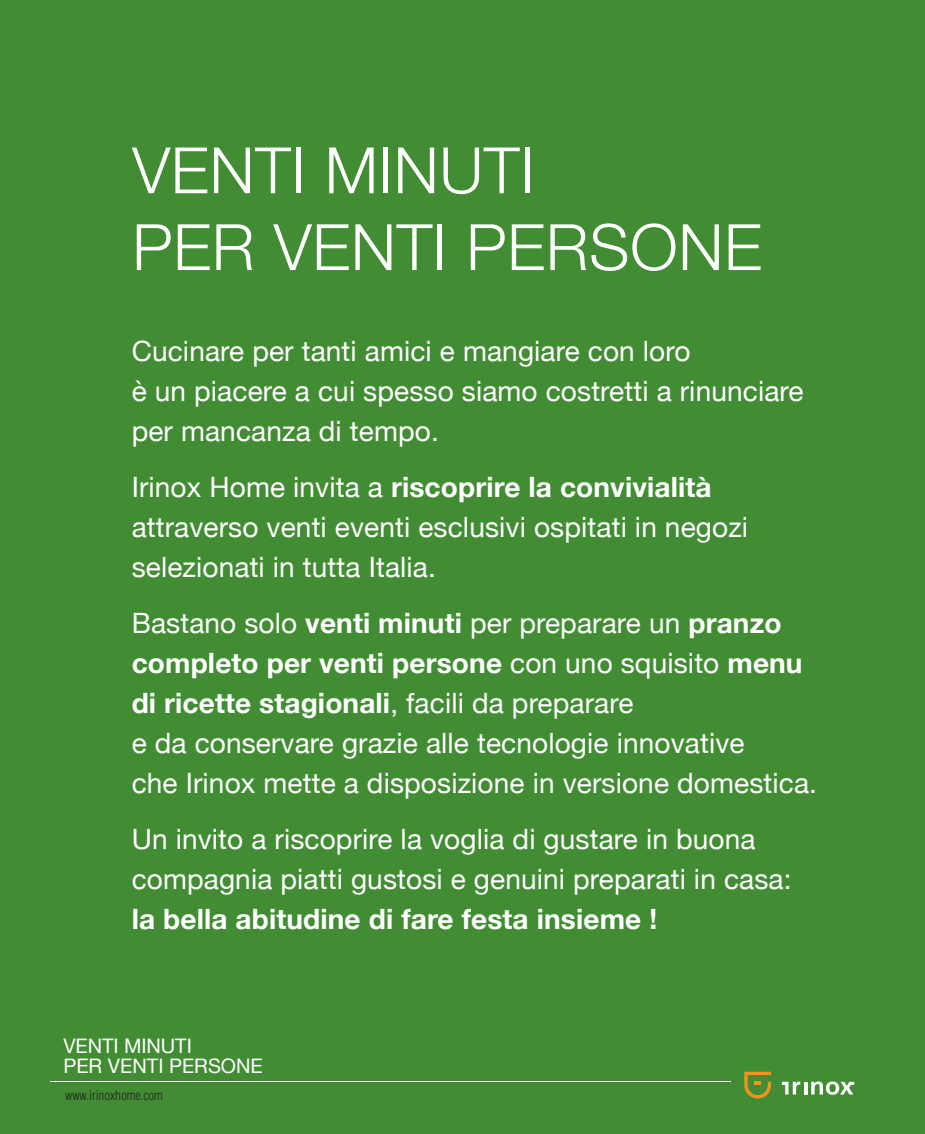
<style>
.page{position:relative;width:925px;height:1134px;background:#fff}
.page>*{position:absolute;margin:0;border:0;box-sizing:border-box;transform-origin:0 0}
.t1{font:300 64px/76.8px "Helvetica Neue";letter-spacing:.01em;color:#fff}
.t2{font:28px/40px "Helvetica Neue";letter-spacing:.005em;color:#fff}
.t3{font:700 28px "Helvetica Neue";letter-spacing:.005em;color:#fff}
.t4{font:20px/20px "Helvetica Neue";color:#fff}
.t5{font:300 condensed 13px "Helvetica";color:#231f20}
.s1{font-weight:700}
</style>
<div class="page">
<div style="left:0;top:0;width:924px;height:1134px;background:#428d34"></div>
<hr style="left:51px;top:1081px;width:680px;height:1px;background:#fff">
<svg style="left:744px;top:1072px;width:26px;height:26px"></svg>
<svg style="left:781px;top:1081px;width:72px;height:14px"></svg>
<h1 class="t1" style="left:132px;top:131px;width:631px">VENTI MINUTI<br>PER VENTI PERSONE</h1>
<p class="t2" style="left:132px;top:330px;width:673px">Cucinare per tanti amici e mangiare con loro<br>è un piacere a cui spesso siamo costretti a rinunciare per mancanza di tempo.</p>
<p class="t2" style="left:132px;top:466px;width:617px">Irinox Home invita a <span class="s1">riscoprire la convivialità </span>attraverso venti eventi esclusivi ospitati in negozi selezionati in tutta Italia.</p>
<p class="t2" style="left:132px;top:602px;width:686px">Bastano solo <span class="s1">venti minuti</span> per preparare un <span class="s1">pranzo completo per venti persone</span> con uno squisito <span class="s1">menu di ricette stagionali</span>, facili da preparare<br>e da conservare grazie alle tecnologie innovative<br>che Irinox mette a disposizione in versione domestica.</p>
<p class="t2" style="left:132px;top:818px;width:661px">Un invito a riscoprire la voglia di gustare in buona compagnia piatti gustosi e genuini preparati in casa:</p>
<p class="t3" style="left:132px;top:901px;width:527px">la bella abitudine di fare festa insieme !</p>
<p class="t4" style="left:63px;top:1035px;width:201px">VENTI MINUTI<br>PER VENTI PERSONE</p>
<p class="t5" style="left:65px;top:1090px;width:99px">www.irinoxhome.com</p>
</div>
